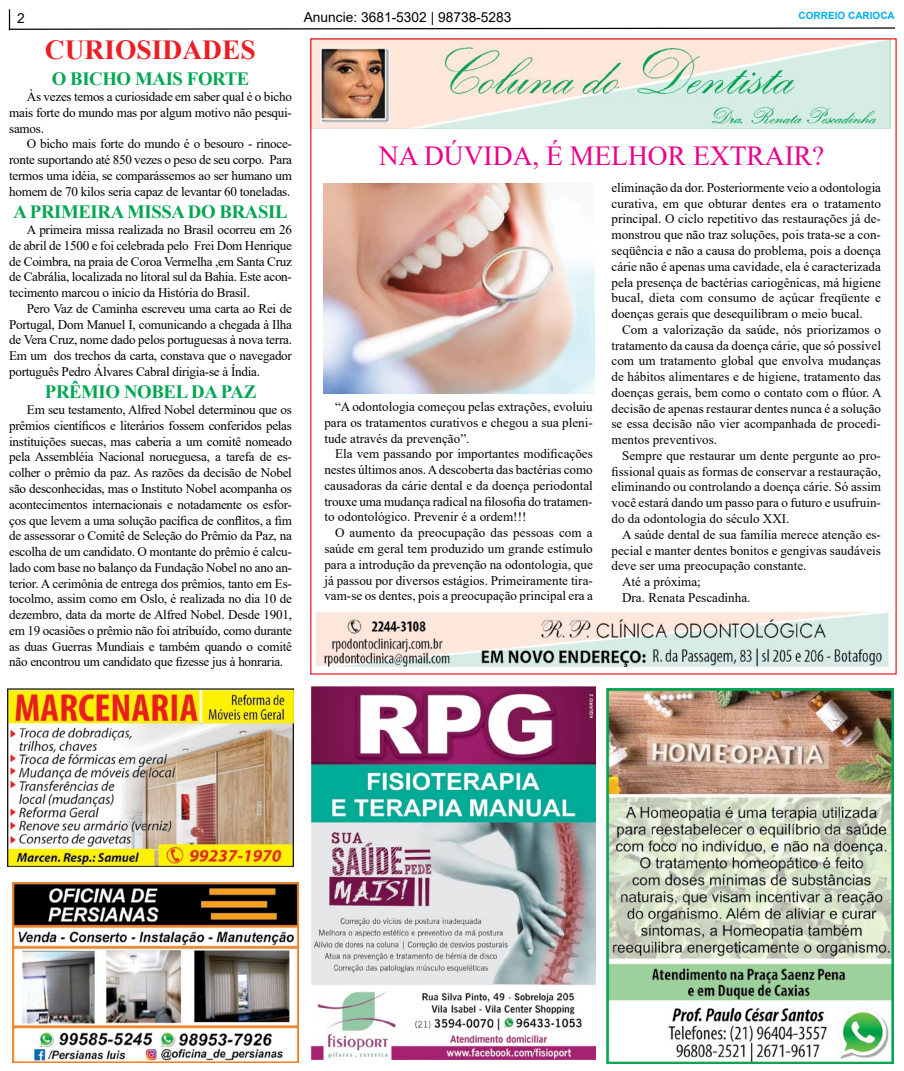
<style>
.page{position:relative;width:904px;height:1071px;background:#fff}
.page>*{position:absolute;margin:0;border:0;box-sizing:border-box;transform-origin:0 0}
.t1{font:27.5px "Times New Roman";color:#ec008c}
.t2{font:700 27.5px "Times New Roman";color:#ed1d24}
.t3{font:700 18.75px "Times New Roman";letter-spacing:-.02em;color:#00a651}
.t4{font:13.75px "Arial";color:#000}
.t5{font:13.12px/15.8px "Times New Roman";color:#000;text-align:justify}
.t6{font:700 10px "Arial";color:#00aeef}
</style>
<div class="page">
<svg style="left:8px;top:9px;width:888px;height:22px"></svg>
<img style="left:315px;top:611px;width:574px;height:55px">
<img style="left:312px;top:40px;width:579px;height:88px">
<img style="left:311px;top:686px;width:284px;height:373px">
<img style="left:12px;top:882px;width:286px;height:179px">
<img style="left:8px;top:688px;width:285px;height:178px">
<img style="left:323px;top:183px;width:271px;height:210px">
<img style="left:606px;top:688px;width:287px;height:374px">
<p class="t4" style="left:17px;top:9px;width:9px">2</p>
<p class="t4" style="left:304px;top:8px;width:209px">Anuncie: 3681-5302 | 98738-5283</p>
<p class="t6" style="left:798px;top:9px;width:98px">CORREIO CARIOCA</p>
<h1 class="t2" style="left:45px;top:30px;width:212px">CURIOSIDADES</h1>
<h2 class="t3" style="left:52px;top:66px;width:199px">O BICHO MAIS FORTE</h2>
<p class="t5" style="left:9px;top:88px;width:284px;text-indent:18px">Às vezes temos a curiosidade em saber qual é o bicho mais forte do mundo mas por algum motivo não pesqui&shy;samos.</p>
<p class="t5" style="left:9px;top:136px;width:284px;text-indent:18px">O bicho mais forte do mundo é o besouro - rinoce&shy;ronte suportando até 850 vezes o peso de seu corpo. Para termos uma idéia, se comparássemos ao ser humano um homem de 70 kilos seria capaz de levantar 60 toneladas.</p>
<h2 class="t3" style="left:13px;top:198px;width:275px">A PRIMEIRA MISSA DO BRASIL</h2>
<p class="t5" style="left:9px;top:221px;width:284px;text-indent:18px">A primeira missa realizada no Brasil ocorreu em 26 de abril de 1500 e foi celebrada pelo Frei Dom Henrique de Coimbra, na praia de Coroa Vermelha ,em Santa Cruz de Cabrália, localizada no litoral sul da Bahia. Este acon&shy;tecimento marcou o início da História do Brasil.</p>
<p class="t5" style="left:9px;top:300px;width:284px;text-indent:18px">Pero Vaz de Caminha escreveu uma carta ao Rei de Portugal, Dom Manuel I, comunicando a chegada à Ilha de Vera Cruz, nome dado pelos portuguesas à nova terra.<br>Em um dos trechos da carta, constava que o navegador português Pedro Álvares Cabral dirigia-se à Índia.</p>
<h2 class="t3" style="left:45px;top:378px;width:213px">PRÊMIO NOBEL DA PAZ</h2>
<p class="t5" style="left:9px;top:401px;width:284px;text-indent:18px">Em seu testamento, Alfred Nobel determinou que os prêmios científicos e literários fossem conferidos pelas instituições suecas, mas caberia a um comitê nomeado pela Assembléia Nacional norueguesa, a tarefa de es&shy;colher o prêmio da paz. As razões da decisão de Nobel são desconhecidas, mas o Instituto Nobel acompanha os acontecimentos internacionais e notadamente os esfor&shy;ços que levem a uma solução pacífica de conflitos, a fim de assessorar o Comitê de Seleção do Prêmio da Paz, na escolha de um candidato. O montante do prêmio é calcu&shy;lado com base no balanço da Fundação Nobel no ano an&shy;terior. A cerimônia de entrega dos prêmios, tanto em Es&shy;tocolmo, assim como em Oslo, é realizada no dia 10 de dezembro, data da morte de Alfred Nobel. Desde 1901, em 19 ocasiões o prêmio não foi atribuído, como durante as duas Guerras Mundiais e também quando o comitê não encontrou um candidato que fizesse jus à honraria.</p>
<h1 class="t1" style="left:379px;top:136px;width:447px">NA DÚVIDA, É MELHOR EXTRAIR?</h1>
<p class="t5" style="left:324px;top:398px;width:270px;text-indent:11px">“A odontologia começou pelas extrações, evoluiu para os tratamentos curativos e chegou a sua pleni&shy;tude através da prevenção”.</p>
<p class="t5" style="left:324px;top:445px;width:270px;text-indent:11px">Ela vem passando por importantes modificações nestes últimos anos. A descoberta das bactérias como causadoras da cárie dental e da doença periodontal trouxe uma mudança radical na filosofia do tratamen&shy;to odontológico. Prevenir é a ordem!!!</p>
<p class="t5" style="left:324px;top:524px;width:270px;text-indent:11px">O aumento da preocupação das pessoas com a saúde em geral tem produzido um grande estímulo para a introdução da prevenção na odontologia, que já passou por diversos estágios. Primeiramente tira&shy;vam-se os dentes, pois a preocupação principal era a</p>
<p class="t5" style="left:611px;top:179px;width:271px">eliminação da dor. Posteriormente veio a odontologia curativa, em que obturar dentes era o tratamento principal. O ciclo repetitivo das restaurações já de&shy;monstrou que não traz soluções, pois trata-se a con&shy;seqüência e não a causa do problema, pois a doença cárie não é apenas uma cavidade, ela é caracterizada pela presença de bactérias cariogênicas, má higiene bucal, dieta com consumo de açúcar freqüente e doenças gerais que desequilibram o meio bucal.</p>
<p class="t5" style="left:611px;top:321px;width:272px;text-indent:11px">Com a valorização da saúde, nós priorizamos o tratamento da causa da doença cárie, que só possível com um tratamento global que envolva mudanças de hábitos alimentares e de higiene, tratamento das doenças gerais, bem como o contato com o flúor. A decisão de apenas restaurar dentes nunca é a solução se essa decisão não vier acompanhada de procedi&shy;mentos preventivos.</p>
<p class="t5" style="left:611px;top:447px;width:271px;text-indent:11px">Sempre que restaurar um dente pergunte ao pro&shy;fissional quais as formas de conservar a restauração, eliminando ou controlando a doença cárie. Só assim você estará dando um passo para o futuro e usufruin&shy;do da odontologia do século XXI.</p>
<p class="t5" style="left:622px;top:526px;width:260px">A saúde dental de sua família merece atenção es-</p>
<p class="t5" style="left:611px;top:541px;width:271px">pecial e manter dentes bonitos e gengivas saudáveis</p>
<p class="t5" style="left:611px;top:557px;width:196px">deve ser uma preocupação constante.</p>
<p class="t5" style="left:622px;top:573px;width:80px">Até a próxima;</p>
<p class="t5" style="left:622px;top:589px;width:130px">Dra. Renata Pescadinha.</p>
</div>
